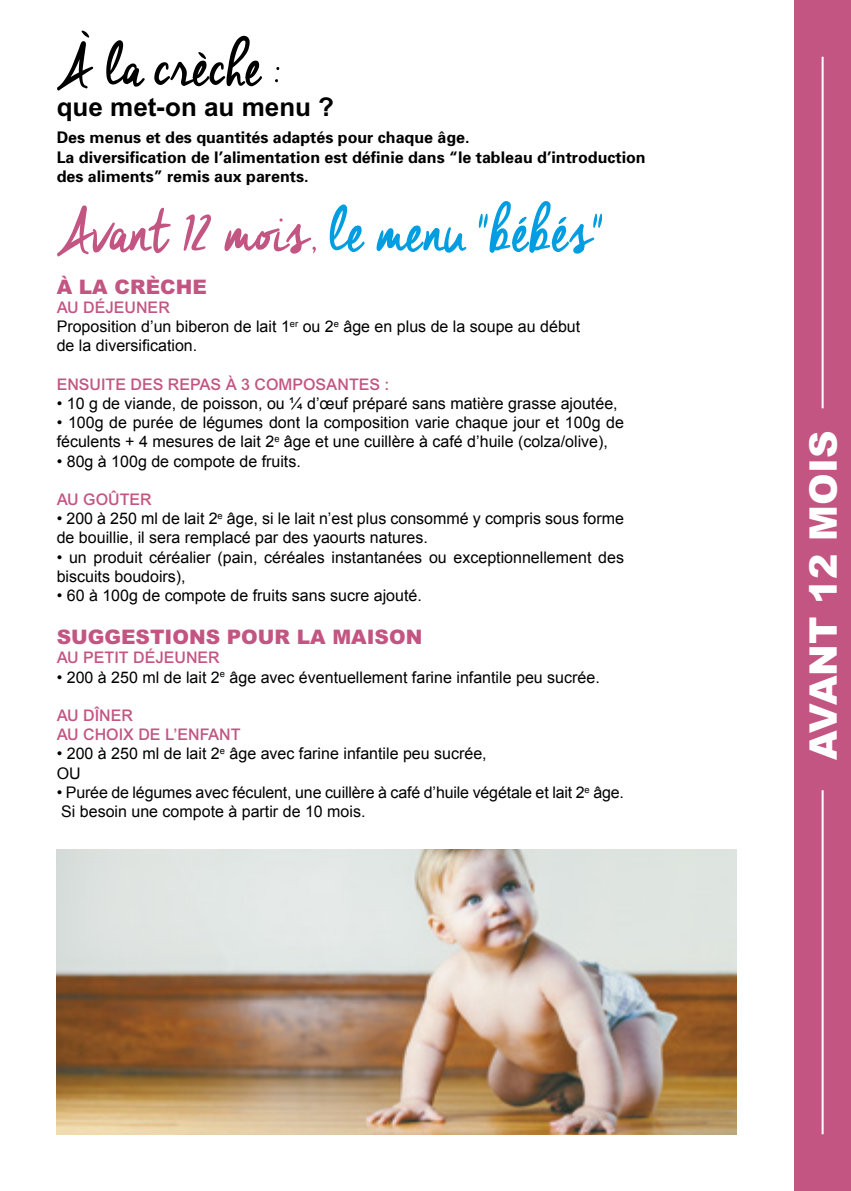
<style>
.page{position:relative;width:851px;height:1191px;background:#fff}
.page>*{position:absolute;margin:0;border:0;box-sizing:border-box;transform-origin:0 0}
.t1{font:62px "Cheddar Jack";letter-spacing:-.03em;color:#009de0}
.t2{font:60px "Cheddar Jack";color:#000}
.t3{font:38px "Arial Black PL";color:#fff}
.t4{font:26px "Arial Bold PL";color:#000}
.t5{font:20px "Arial Black PL";color:#c35583}
.t6{font:16px/19.2px "Arial";color:#000}
.t7{font:700 16px "Univers";color:#000}
.t8{font:16px "Arial Medium PL";color:#c35583}
.s1{color:#c35583}
</style>
<div class="page">
<div style="left:794px;top:0;width:56px;height:1191px;background:#c35583"></div>
<img style="left:57px;top:849px;width:679px;height:285px">
<hr style="left:821px;top:57px;width:2px;height:351px;background:#fff">
<hr style="left:821px;top:790px;width:2px;height:344px;background:#fff">
<p class="t2" style="left:57px;top:25px;width:226px">À la crèche :</p>
<p class="t4" style="left:57px;top:91px;width:279px">que met-on au menu ?</p>
<p class="t7" style="left:57px;top:128px;width:414px">Des menus et des quantités adaptés pour chaque âge.</p>
<p class="t7" style="left:57px;top:147px;width:590px">La diversification de l’alimentation est définie dans “le tableau d’introduction</p>
<p class="t7" style="left:57px;top:166px;width:253px">des aliments” remis aux parents.</p>
<p class="t1" style="left:57px;top:189px;width:548px"><span class="s1">Avant 12 mois,</span> le menu "bébés"</p>
<p class="t5" style="left:57px;top:274px;width:152px">À LA CRÈCHE</p>
<p class="t8" style="left:57px;top:298px;width:115px">AU DÉJEUNER</p>
<p class="t6" style="left:57px;top:317px;width:525px">Proposition d’un biberon de lait 1<sup>er</sup> ou 2<sup>e</sup> âge en plus de la soupe au début</p>
<p class="t6" style="left:57px;top:336px;width:142px">de la diversification.</p>
<p class="t8" style="left:57px;top:375px;width:334px">ENSUITE DES REPAS À 3 COMPOSANTES :</p>
<p class="t6" style="left:57px;top:394px;width:562px">• 10 g de viande, de poisson, ou ¼ d’œuf préparé sans matière grasse ajoutée,</p>
<p class="t6" style="left:57px;top:413px;width:568px">• 100g de purée de légumes dont la composition varie chaque jour et 100g de féculents + 4 mesures de lait 2<sup>e</sup> âge et une cuillère à café d’huile (colza/olive),</p>
<p class="t6" style="left:57px;top:451px;width:245px">• 80g à 100g de compote de fruits.</p>
<p class="t8" style="left:57px;top:490px;width:97px">AU GOÛTER</p>
<p class="t6" style="left:57px;top:509px;width:568px">• 200 à 250 ml de lait 2<sup>e</sup> âge, si le lait n’est plus consommé y compris sous forme de bouillie, il sera remplacé par des yaourts natures.</p>
<p class="t6" style="left:57px;top:547px;width:568px">• un produit céréalier (pain, céréales instantanées ou exceptionnellement des biscuits boudoirs),</p>
<p class="t6" style="left:57px;top:586px;width:366px">• 60 à 100g de compote de fruits sans sucre ajouté.</p>
<p class="t5" style="left:57px;top:624px;width:367px">SUGGESTIONS POUR LA MAISON</p>
<p class="t8" style="left:57px;top:648px;width:164px">AU PETIT DÉJEUNER</p>
<p class="t6" style="left:57px;top:667px;width:544px">• 200 à 250 ml de lait 2<sup>e</sup> âge avec éventuellement farine infantile peu sucrée.</p>
<p class="t8" style="left:57px;top:706px;width:78px">AU DÎNER</p>
<p class="t8" style="left:57px;top:725px;width:185px">AU CHOIX DE L’ENFANT</p>
<p class="t6" style="left:57px;top:744px;width:431px">• 200 à 250 ml de lait 2<sup>e</sup> âge avec farine infantile peu sucrée,</p>
<p class="t6" style="left:57px;top:763px;width:26px">OU</p>
<p class="t6" style="left:57px;top:782px;width:568px">• Purée de légumes avec féculent, une cuillère à café d’huile végétale et lait 2<sup>e</sup> âge.</p>
<p class="t6" style="left:61px;top:802px;width:306px">Si besoin une compote à partir de 10 mois.</p>
<p class="t3" style="left:799px;top:760px;width:331px;rotate:-90deg">AVANT 12 MOIS</p>
</div>
